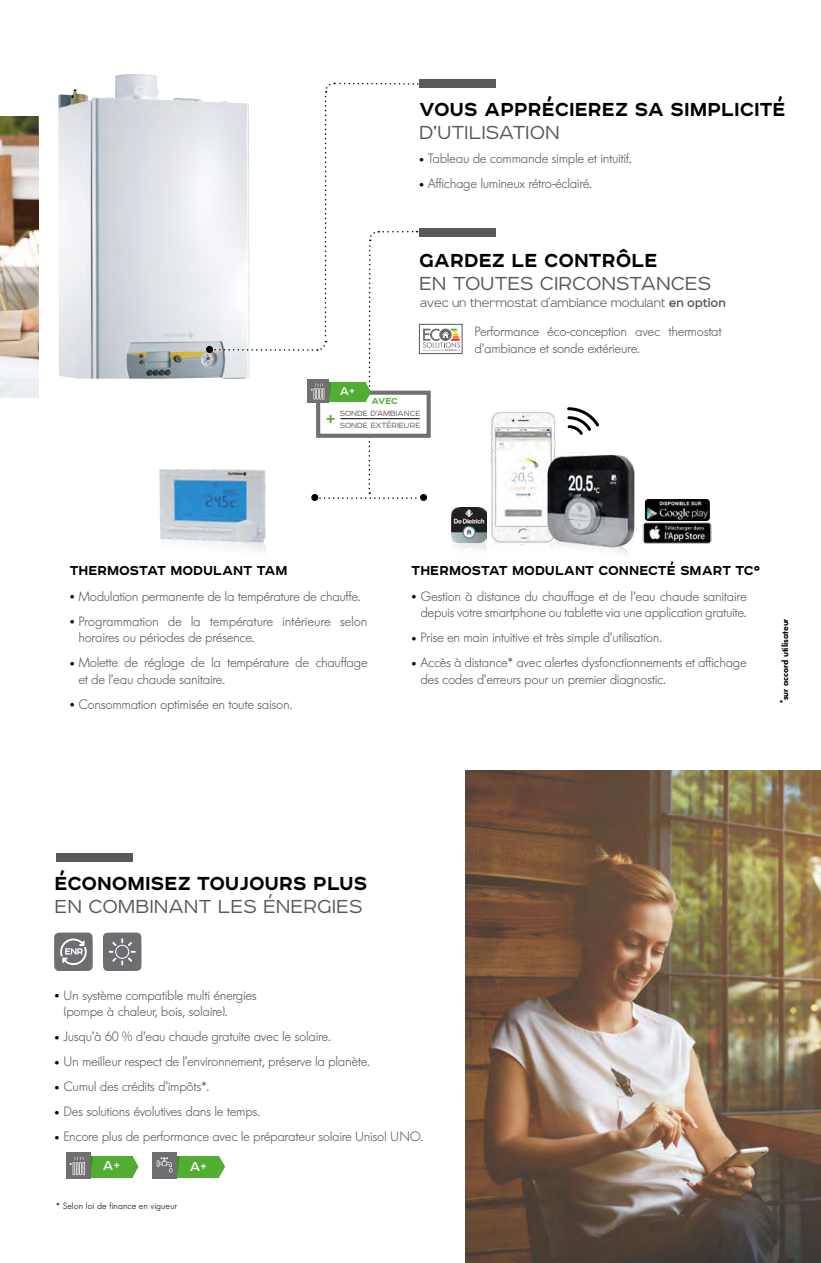
<style>
.page{position:relative;width:821px;height:1263px;background:#fff}
.page>*{position:absolute;margin:0;border:0;box-sizing:border-box;transform-origin:0 0}
.t1{font:700 24px "Affect";color:#000}
.t2{font:300 24px "Affect";color:#58595b}
.t3{font:700 16.5px "Affect";color:#000}
.t4{font:16.2px "Affect";color:#fff}
.t5{font:14.1px "Affect";color:#fff}
.t6{font:600 13.8px "Futura BQ";color:#52ad33}
.t7{font:300 13.5px/16.5px "Futura BQ";letter-spacing:-.03em;color:#58595b}
.t8{font:300 12px "Affect";color:#58595b}
.t9{font:700 10.95px "Affect";color:#52ad33}
.t10{font:300 9.6px/12.1px "Affect";color:#58595b}
.t11{font:300 9px "Futura BQ";color:#000}
.t12{font:600 9px "Futura BQ";color:#000}
.t13{font:700 2.4px "Helvetica Neue";color:#a7a9ac}
.s1{font-size:15px;color:#000}
.s2{font-size:15px}
.s3{font-weight:700}
</style>
<div class="page">
<img style="left:0;top:116px;width:38px;height:281px">
<div style="left:56px;top:853px;width:77px;height:9px;background:#58595b"></div>
<img style="left:159px;top:469px;width:15px;height:70px">
<img style="left:161px;top:538px;width:20px;height:2px">
<img style="left:58px;top:74px;width:151px;height:305px">
<svg style="left:567px;top:407px;width:32px;height:28px"></svg>
<div style="left:206px;top:346px;width:7px;height:7px;background:#000;border-radius:50%"></div>
<div style="left:420px;top:494px;width:7px;height:7px;background:#000;border-radius:50%"></div>
<img style="left:465px;top:770px;width:356px;height:493px">
<div style="left:419px;top:80px;width:76px;height:8px;background:#58595b"></div>
<img style="left:609px;top:548px;width:19px;height:6px">
<img style="left:491px;top:412px;width:64px;height:132px">
<img style="left:546px;top:451px;width:89px;height:97px">
<img style="left:451px;top:508px;width:35px;height:42px">
<div style="left:90px;top:1156px;width:42px;height:21px;background:#52ad33"></div>
<div style="left:66px;top:1152px;width:24px;height:27px;background:#707070"></div>
<svg style="left:132px;top:1156px;width:7px;height:21px"></svg>
<svg style="left:70px;top:1156px;width:23px;height:21px"></svg>
<div style="left:177px;top:1156px;width:42px;height:21px;background:#52ad33"></div>
<div style="left:153px;top:1152px;width:24px;height:27px;background:#6d6e71"></div>
<svg style="left:157px;top:1156px;width:23px;height:18px"></svg>
<svg style="left:219px;top:1156px;width:6px;height:21px"></svg>
<img style="left:643px;top:522px;width:68px;height:22px">
<img style="left:645px;top:499px;width:65px;height:22px">
<svg style="left:209px;top:82px;width:251px;height:417px"></svg>
<hr style="left:340px;top:418px;width:80px;height:1px;background:#000">
<div style="left:419px;top:228px;width:76px;height:9px;background:#58595b"></div>
<svg style="left:54px;top:933px;width:39px;height:38px"></svg>
<svg style="left:103px;top:933px;width:38px;height:38px"></svg>
<h1 class="t1" style="left:419px;top:92px;width:368px">VOUS APPRÉCIEREZ SA SIMPLICITÉ</h1>
<h1 class="t2" style="left:419px;top:115px;width:142px">D’UTILISATION</h1>
<p class="t7" style="left:419px;top:151px;width:214px"><span class="s1">•</span> Tableau de commande simple et intuitif<span class="s2">.</span></p>
<p class="t7" style="left:419px;top:176px;width:174px"><span class="s1">•</span> Affichage lumineux rétro-éclairé.</p>
<h1 class="t1" style="left:419px;top:243px;width:240px">GARDEZ LE CONTRÔLE</h1>
<h1 class="t2" style="left:419px;top:266px;width:293px">EN TOUTES CIRCONSTANCES</h1>
<p class="t8" style="left:420px;top:295px;width:307px">avec un thermostat d’ambiance modulant <span class="s3">en option</span></p>
<p class="t5" style="left:340px;top:381px;width:17px">A+</p>
<p class="t9" style="left:371px;top:394px;width:28px">AVEC</p>
<p class="t13" style="left:423px;top:348px;width:23px">Eco-conception by</p>
<p class="t6" style="left:326px;top:410px;width:11px">+</p>
<p class="t10" style="left:340px;top:406px;width:82px">SONDE D’AMBIANCE<br>SONDE EXTÉRIEURE</p>
<p class="t7" style="left:474px;top:323px;width:249px">Performance éco-conception avec thermostat d’ambiance et sonde extérieure.</p>
<p class="t3" style="left:70px;top:559px;width:219px">THERMOSTAT MODULANT TAM</p>
<p class="t3" style="left:411px;top:559px;width:350px">THERMOSTAT MODULANT CONNECTÉ SMART TC°</p>
<p class="t7" style="left:70px;top:588px;width:292px"><span class="s1">•</span> Modulation permanente de la température de chauffe.</p>
<p class="t7" style="left:78px;top:613px;width:290px;text-indent:-9px"><span class="s1">•</span> Programmation de la température intérieure selon horaires ou périodes de présence.</p>
<p class="t7" style="left:78px;top:654px;width:291px;text-indent:-9px"><span class="s1">•</span> Molette de réglage de la température de chauffage et de l’eau chaude sanitaire.</p>
<p class="t7" style="left:70px;top:696px;width:224px"><span class="s1">•</span> Consommation optimisée en toute saison.</p>
<p class="t7" style="left:411px;top:588px;width:337px;text-align:right"><span class="s1">•</span> Gestion à distance du chauffage et de l’eau chaude sanitaire depuis votre smartphone ou tablette via une application gratuite.</p>
<p class="t7" style="left:411px;top:629px;width:252px"><span class="s1">•</span> Prise en main intuitive et très simple d’utilisation.</p>
<p class="t7" style="left:420px;top:654px;width:328px;text-indent:-9px"><span class="s1">•</span> Accès à distance* avec alertes dysfonctionnements et affichage des codes d’erreurs pour un premier diagnostic.</p>
<p class="t12" style="left:779px;top:703px;width:86px;rotate:-90deg"><sup>*</sup>sur accord utilisateur</p>
<h1 class="t1" style="left:55px;top:866px;width:314px">ÉCONOMISEZ TOUJOURS PLUS</h1>
<h1 class="t2" style="left:55px;top:889px;width:309px">EN COMBINANT LES ÉNERGIES</h1>
<p class="t7" style="left:63px;top:987px;width:195px;text-indent:-9px"><span class="s1">•</span> Un système compatible multi énergies (pompe à chaleur, bois, solaire).</p>
<p class="t7" style="left:55px;top:1028px;width:278px"><span class="s1">•</span> Jusqu’à 60 % d’eau chaude gratuite avec le solaire.</p>
<p class="t7" style="left:55px;top:1053px;width:317px"><span class="s1">•</span> Un meilleur respect de l’environnement, préserve la planète.</p>
<p class="t7" style="left:55px;top:1078px;width:156px"><span class="s1">•</span> Cumul des crédits d’impôts*.</p>
<p class="t7" style="left:55px;top:1103px;width:207px"><span class="s1">•</span> Des solutions évolutives dans le temps.</p>
<p class="t7" style="left:55px;top:1128px;width:370px"><span class="s1">•</span> Encore plus de performance avec le préparateur solaire Unisol UNO.</p>
<p class="t4" style="left:103px;top:1154px;width:19px">A+</p>
<p class="t4" style="left:190px;top:1155px;width:19px">A+</p>
<p class="t11" style="left:56px;top:1200px;width:123px">* Selon loi de finance en vigueur</p>
</div>
